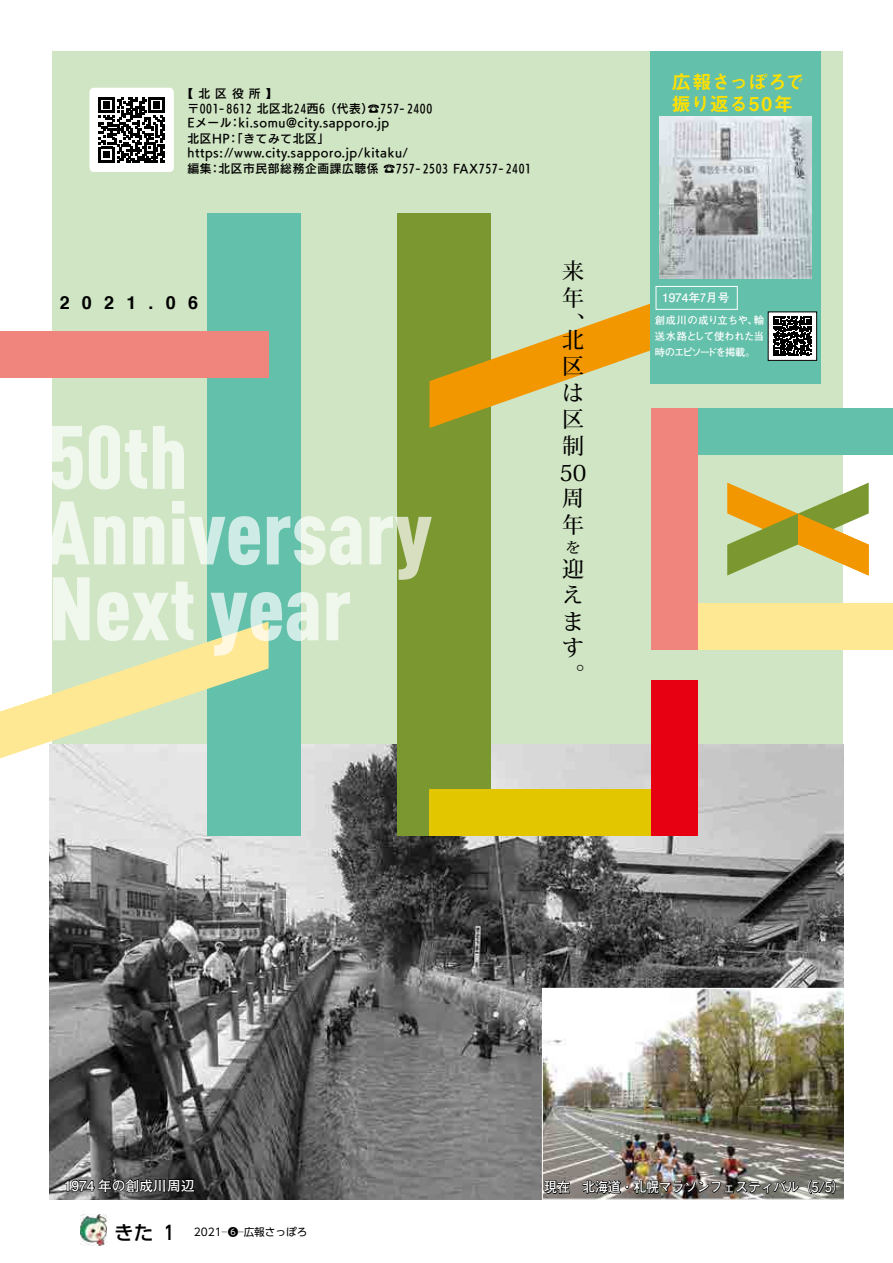
<style>
.page{position:relative;width:893px;height:1263px;background:#fff}
.page>*{position:absolute;margin:0;border:0;box-sizing:border-box;transform-origin:0 0}
.t1{font:500 22.05px/26.4px "Koz Min Pro";color:#000;text-align:justify}
.t2{font:19.05px/22px "Midashi Go Pro MB31";letter-spacing:.01em;color:#ffe100}
.t3{font:700 18px "Helvetica";color:#000}
.t4{font:500 14.7px "Koz Min Pro";color:#000}
.t5{font:700 13.8px "Futo Go B101 Pro";letter-spacing:-.02em;color:#fff;scale:.94 1}
.t6{font:700 13.8px "Futo Go B101 Pro";color:#fff}
.t7{font:11.7px/15px "UD Kakugo Small Pr 6 DB";letter-spacing:.05em;color:#000}
.t8{font:700 11.7px "Futo Go B101 Pro";color:#fff}
.t9{font:10.65px "UD Shin Go Pr 6";color:#000}
.t10{font:700 10.35px/16.2px "Futo Go B101 Pro";letter-spacing:-.04em;color:#fff;text-align:justify}
.s1{font-weight:500;font-size:19.65px}
.s2{font-family:"UD Shin Go Pr 6 De";font-weight:700;font-size:19.2px}
</style>
<div class="page">
<img style="left:81px;top:1214px;width:25px;height:31px">
<div style="left:53px;top:51px;width:790px;height:1148px;background:#d0e5c3"></div>
<img style="left:50px;top:745px;width:794px;height:454px">
<img style="left:544px;top:990px;width:299px;height:207px">
<div style="left:542px;top:988px;width:303px;height:211px;border:1px solid #fff"></div>
<svg style="left:64px;top:1168px;width:132px;height:25px;background:#3f3f3f"></svg>
<svg style="left:543px;top:1179px;width:28px;height:16px"></svg>
<img style="left:582px;top:1176px;width:218px;height:24px">
<svg style="left:807px;top:1178px;width:30px;height:17px"></svg>
<div style="left:651px;top:408px;width:242px;height:47px;background:#63c0ab"></div>
<div style="left:651px;top:603px;width:242px;height:47px;background:#ffe893"></div>
<div style="left:651px;top:408px;width:47px;height:242px;background:#ef857d"></div>
<div style="left:208px;top:213px;width:93px;height:623px;background:#63c0ab"></div>
<div style="left:0;top:331px;width:269px;height:47px;background:#ef857d"></div>
<div style="left:397px;top:213px;width:94px;height:623px;background:#7b9830"></div>
<svg style="left:430px;top:287px;width:221px;height:141px"></svg>
<div style="left:430px;top:789px;width:268px;height:47px;background:#e2c600"></div>
<div style="left:651px;top:680px;width:47px;height:156px;background:#e60012"></div>
<svg style="left:727px;top:483px;width:142px;height:92px"></svg>
<div style="left:651px;top:51px;width:170px;height:333px;background:#63c0ab"></div>
<div style="left:656px;top:286px;width:81px;height:24px;border:1px solid #fff"></div>
<svg style="left:52px;top:426px;width:31px;height:64px"></svg>
<svg style="left:89px;top:425px;width:58px;height:65px"></svg>
<svg style="left:153px;top:426px;width:31px;height:63px"></svg>
<svg style="left:0;top:577px;width:318px;height:181px"></svg>
<svg style="left:326px;top:592px;width:24px;height:48px"></svg>
<svg style="left:52px;top:501px;width:73px;height:63px"></svg>
<svg style="left:133px;top:516px;width:31px;height:48px"></svg>
<svg style="left:172px;top:501px;width:88px;height:64px"></svg>
<svg style="left:267px;top:516px;width:95px;height:49px"></svg>
<svg style="left:369px;top:516px;width:63px;height:64px"></svg>
<div style="left:90px;top:88px;width:84px;height:84px;background:#fff;border-radius:4px"></div>
<svg style="left:99px;top:97px;width:66px;height:66px"></svg>
<div style="left:768px;top:312px;width:49px;height:48px;background:#fff"></div>
<svg style="left:773px;top:317px;width:39px;height:39px"></svg>
<div style="left:768px;top:312px;width:49px;height:49px;border:1px solid #000"></div>
<img style="left:660px;top:116px;width:152px;height:163px">
<p class="t7" style="left:187px;top:86px;width:246px;text-indent:-6px">【 北 区 役 所 】<br>〒001- 8612 北区北24西6 （代表）☎757- 2400<br>Eメール：ki.somu@city.sapporo.jp<br>北区HP：「きてみて北区」</p>
<p class="t7" style="left:187px;top:145px;width:345px;line-height:15.8px">https://www.city.sapporo.jp/kitaku/<br>編集：北区市民部総務企画課広聴係 ☎757- 2503 FAX757- 2401</p>
<h3 class="t3" style="left:60px;top:288px;width:140px">2 0 2 1 . 0 6</h3>
<h1 class="t1" style="left:562px;top:257px;width:23px">来年、</h1>
<h1 class="t1" style="left:562px;top:325px;width:23px">北区は区制</h1>
<h1 class="t1" style="left:562px;top:484px;width:23px">周年</h1>
<p class="t4" style="left:566px;top:537px;width:15px">を</p>
<h1 class="t1" style="left:562px;top:555px;width:23px;text-align:left">迎えます。</h1>
<h1 class="t1" style="left:560px;top:459px;width:28px">50</h1>
<h2 class="t2" style="left:672px;top:68px;width:134px">広報さっぽろで振り返る50年</h2>
<p class="t8" style="left:662px;top:289px;width:69px">1974年7月号</p>
<p class="t10" style="left:655px;top:310px;width:111px">創成川の成り立ちや、輸送水路として使われた当時のエピソードを掲載。</p>
<p class="t6" style="left:64px;top:1174px;width:132px">1974 年の創成川周辺</p>
<p class="t5" style="left:544px;top:1176px;width:321px">現在　北海道・札幌マラソンフェスティバル（5/5）</p>
<p class="t9" style="left:114px;top:1223px;width:195px"><span class="s1">きた</span> <span class="s2">1</span> 2021─❻─広報さっぽろ</p>
</div>
